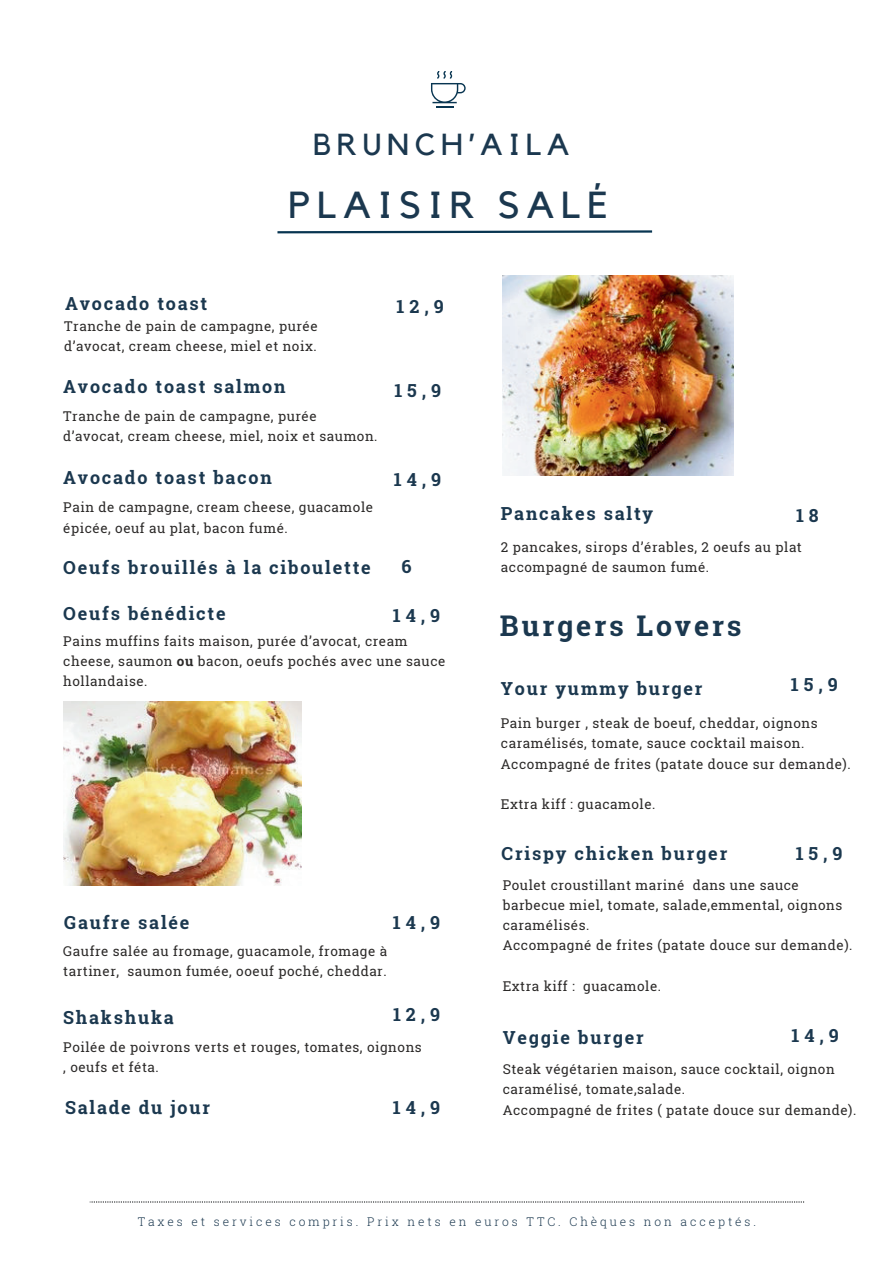
<style>
.page{position:relative;width:893px;height:1264px;background:#fff}
.page>*{position:absolute;margin:0;border:0;box-sizing:border-box;transform-origin:0 0}
.t1{font:37.5px "Kollektif";letter-spacing:.185em;color:#1b384f}
.t2{font:30.3px "Kollektif";letter-spacing:.185em;color:#1b384f}
.t3{font:700 28.5px "Roboto Slab";letter-spacing:.1em;color:#1b384f}
.t4{font:700 18px "Roboto Slab";letter-spacing:.1em;color:#1b384f}
.t5{font:13.5px/20.2px "Roboto Slab";letter-spacing:.04em;color:#2b2928}
.t6{font:300 12px "Roboto Slab";letter-spacing:.24em;color:#1b384f}
.s1{font-weight:700}
</style>
<div class="page">
<svg style="left:90px;top:1201px;width:714px;height:1px"></svg>
<svg style="left:431px;top:71px;width:34px;height:37px"></svg>
<svg style="left:277px;top:230px;width:376px;height:4px"></svg>
<img style="left:502px;top:275px;width:231px;height:201px">
<img style="left:63px;top:701px;width:239px;height:184px">
<h2 class="t2" style="left:313px;top:127px;width:257px">BRUNCH’AILA</h2>
<h1 class="t1" style="left:288px;top:183px;width:321px">PLAISIR SALÉ</h1>
<h3 class="t4" style="left:65px;top:291px;width:144px">Avocado toast</h3>
<p class="t5" style="left:64px;top:316px;width:255px">Tranche de pain de campagne, purée d’avocat, cream cheese, miel et noix.</p>
<h3 class="t4" style="left:63px;top:374px;width:224px">Avocado toast salmon</h3>
<p class="t5" style="left:63px;top:406px;width:316px">Tranche de pain de campagne, purée d’avocat, cream cheese, miel, noix et saumon.</p>
<h3 class="t4" style="left:63px;top:465px;width:210px">Avocado toast bacon</h3>
<p class="t5" style="left:63px;top:497px;width:311px">Pain de campagne, cream cheese, guacamole épicée, oeuf au plat, bacon fumé.</p>
<h3 class="t4" style="left:63px;top:555px;width:309px">Oeufs brouillés à la ciboulette</h3>
<h3 class="t4" style="left:63px;top:601px;width:164px">Oeufs bénédicte</h3>
<h3 class="t4" style="left:396px;top:294px;width:49px">12,9</h3>
<h3 class="t4" style="left:394px;top:378px;width:48px">15,9</h3>
<h3 class="t4" style="left:394px;top:467px;width:49px">14,9</h3>
<h3 class="t4" style="left:401px;top:554px;width:12px">6</h3>
<h3 class="t4" style="left:393px;top:603px;width:49px">14,9</h3>
<p class="t5" style="left:63px;top:630px;width:383px">Pains muffins faits maison, purée d’avocat, cream cheese, saumon <span class="s1">ou</span> bacon, oeufs pochés avec une sauce hollandaise.</p>
<h3 class="t4" style="left:64px;top:910px;width:127px">Gaufre salée</h3>
<p class="t5" style="left:63px;top:940px;width:325px">Gaufre salée au fromage, guacamole, fromage à tartiner, saumon fumée, ooeuf poché, cheddar.</p>
<h3 class="t4" style="left:393px;top:910px;width:49px">14,9</h3>
<h3 class="t4" style="left:63px;top:1004px;width:112px">Shakshuka</h3>
<h3 class="t4" style="left:393px;top:1002px;width:49px">12,9</h3>
<p class="t5" style="left:63px;top:1036px;width:360px">Poilée de poivrons verts et rouges, tomates, oignons , oeufs et féta.</p>
<h3 class="t4" style="left:65px;top:1095px;width:146px">Salade du jour</h3>
<h3 class="t4" style="left:393px;top:1094px;width:49px">14,9</h3>
<h3 class="t4" style="left:501px;top:501px;width:154px">Pancakes salty</h3>
<h3 class="t4" style="left:796px;top:503px;width:24px">1 8</h3>
<p class="t5" style="left:501px;top:537px;width:302px">2 pancakes, sirops d’érables, 2 oeufs au plat accompagné de saumon fumé.</p>
<h3 class="t3" style="left:500px;top:606px;width:243px">Burgers Lovers</h3>
<h3 class="t4" style="left:790px;top:672px;width:48px">15,9</h3>
<h3 class="t4" style="left:501px;top:675px;width:203px">Your yummy burger</h3>
<p class="t5" style="left:501px;top:713px;width:351px">Pain burger , steak de boeuf, cheddar, oignons caramélisés, tomate, sauce cocktail maison.<br>Accompagné de frites (patate douce sur demande).</p>
<p class="t5" style="left:501px;top:794px;width:156px">Extra kiff : guacamole.</p>
<h3 class="t4" style="left:501px;top:841px;width:227px">Crispy chicken burger</h3>
<h3 class="t4" style="left:795px;top:841px;width:48px">15,9</h3>
<p class="t5" style="left:502px;top:874px;width:351px">Poulet croustillant mariné dans une sauce barbecue miel, tomate, salade,emmental, oignons caramélisés.<br>Accompagné de frites (patate douce sur demande).</p>
<p class="t5" style="left:502px;top:975px;width:160px">Extra kiff : guacamole.</p>
<h3 class="t4" style="left:791px;top:1022px;width:49px">14,9</h3>
<h3 class="t4" style="left:502px;top:1025px;width:143px">Veggie burger</h3>
<p class="t5" style="left:502px;top:1058px;width:355px">Steak végétarien maison, sauce cocktail, oignon caramélisé, tomate,salade.<br>Accompagné de frites ( patate douce sur demande).</p>
<p class="t6" style="left:138px;top:1212px;width:620px">Taxes et services compris. Prix nets en euros TTC. Chèques non acceptés.</p>
</div>
